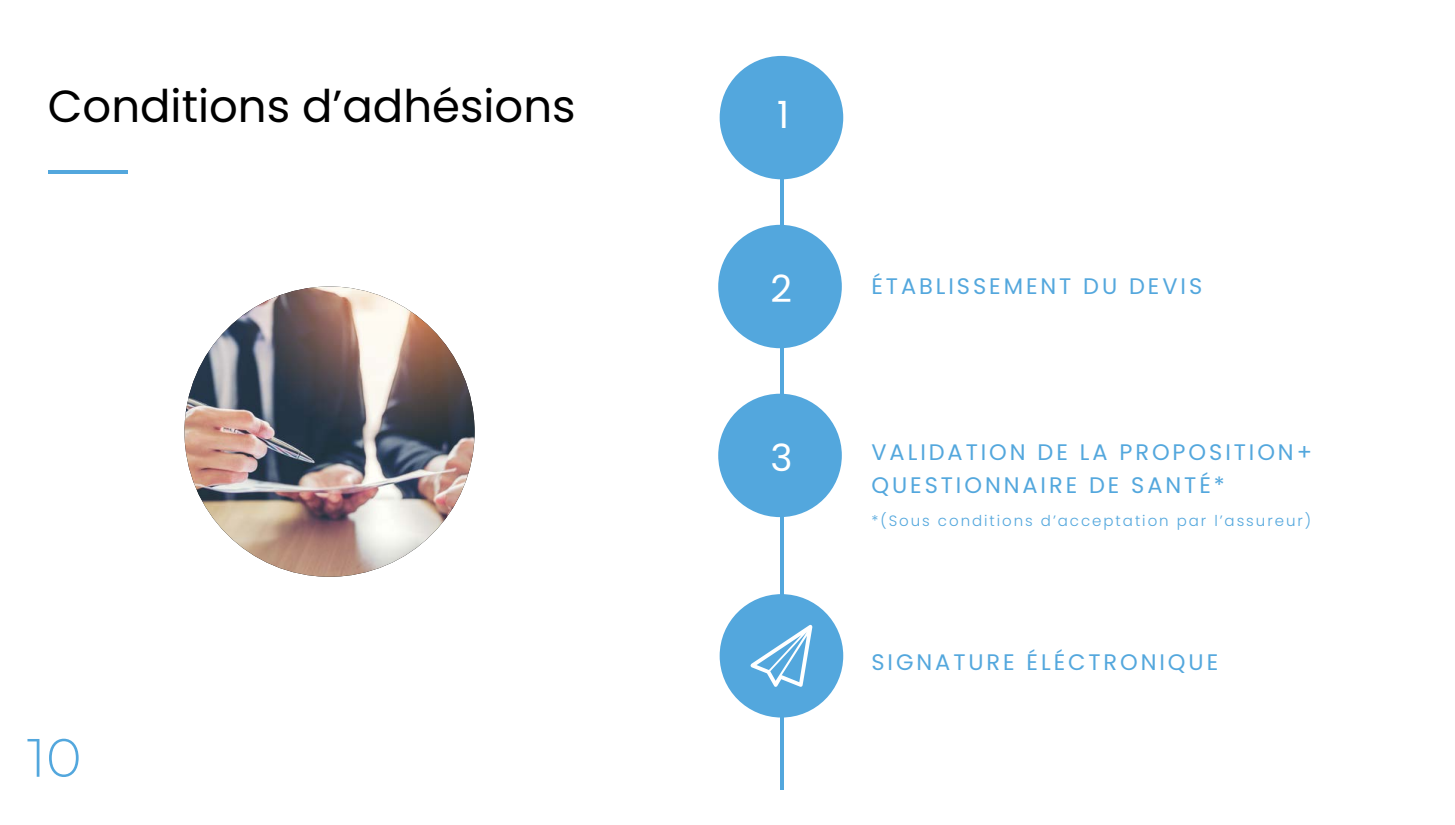
<style>
.page{position:relative;width:1455px;height:825px;background:#fff}
.page>*{position:absolute;margin:0;border:0;box-sizing:border-box;transform-origin:0 0}
.t1{font:300 54px "Montserrat";color:#53a7dd}
.t2{font:45px "Poppins";color:#000}
.t3{font:37.5px "Poppins";color:#fff}
.t4{font:22.5px/33px "Poppins";letter-spacing:.13em;color:#53a7dd}
.t5{font:300 15px "Poppins";letter-spacing:.13em;color:#53a7dd}
</style>
<div class="page">
<img style="left:184px;top:287px;width:291px;height:290px;border-radius:145px">
<hr style="left:780px;top:178px;width:3px;height:612px;background:#53a7dd">
<div style="left:720px;top:56px;width:123px;height:123px;background:#53a7dd;border-radius:50%"></div>
<div style="left:720px;top:594px;width:123px;height:124px;background:#53a7dd;border-radius:50%"></div>
<svg style="left:751px;top:625px;width:61px;height:62px"></svg>
<hr style="left:48px;top:170px;width:79px;height:3px;background:#53a7dd">
<div style="left:718px;top:225px;width:124px;height:123px;background:#53a7dd;border-radius:50%"></div>
<div style="left:718px;top:394px;width:124px;height:123px;background:#53a7dd;border-radius:50%"></div>
<h2 class="t2" style="left:48px;top:80px;width:529px">Conditions d’adhésions</h2>
<h1 class="t1" style="left:27px;top:721px;width:56px">10</h1>
<h3 class="t3" style="left:777px;top:93px;width:13px">1</h3>
<h3 class="t3" style="left:771px;top:267px;width:23px">2</h3>
<h3 class="t3" style="left:770px;top:436px;width:24px">3</h3>
<p class="t4" style="left:872px;top:269px;width:332px">ÉTABLISSEMENT DU DEVIS</p>
<p class="t4" style="left:872px;top:436px;width:442px">VALIDATION DE LA PROPOSITION+<br>QUESTIONNAIRE DE SANTÉ*</p>
<p class="t5" style="left:872px;top:512px;width:441px">*(Sous conditions d’acceptation par l’assureur)</p>
<p class="t4" style="left:872px;top:646px;width:348px">SIGNATURE ÉLÉCTRONIQUE</p>
</div>
